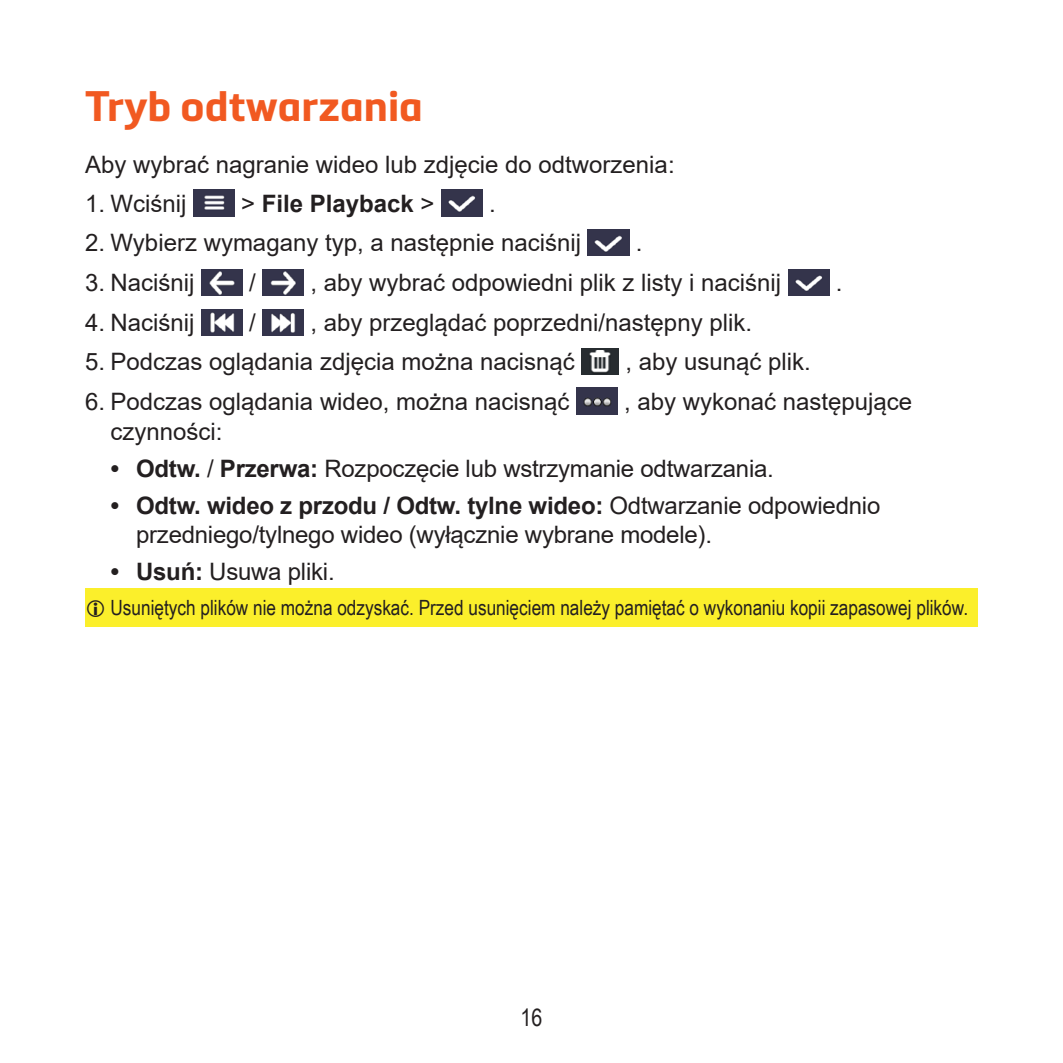
<style>
.page{position:relative;width:1063px;height:1063px;background:#fff}
.page>*{position:absolute;margin:0;border:0;box-sizing:border-box;transform-origin:0 0}
.t1{font:700 42px "Metronic Pro";color:#f15921}
.t2{font:24px/28.8px "Arial";color:#231f20}
.t3{font:700 24px "Arial";color:#231f20}
.t4{font:24px "Arial Narrow";color:#231f20}
.t5{font:21px "Arial Narrow";color:#231f20}
.s1{font-weight:400}
.s2{font-weight:700}
</style>
<div class="page">
<div style="left:85px;top:589px;width:893px;height:38px;background:#fbef2b"></div>
<img style="left:193px;top:190px;width:41px;height:26px">
<img style="left:441px;top:190px;width:42px;height:26px">
<img style="left:588px;top:230px;width:41px;height:26px">
<img style="left:201px;top:269px;width:42px;height:27px">
<img style="left:263px;top:269px;width:41px;height:27px">
<img style="left:788px;top:269px;width:41px;height:27px">
<img style="left:201px;top:309px;width:42px;height:26px">
<img style="left:263px;top:309px;width:41px;height:26px">
<img style="left:582px;top:349px;width:37px;height:25px">
<img style="left:576px;top:388px;width:41px;height:26px">
<h1 class="t1" style="left:85px;top:79px;width:339px">Tryb odtwarzania</h1>
<p class="t2" style="left:85px;top:150px;width:591px">Aby wybrać nagranie wideo lub zdjęcie do odtworzenia:</p>
<p class="t2" style="left:85px;top:189px;width:103px">1. Wciśnij</p>
<p class="t3" style="left:241px;top:186px;width:195px"><span class="s1">&gt;</span> File Playback <span class="s1">&gt;</span></p>
<p class="t2" style="left:489px;top:189px;width:8px">.</p>
<p class="t2" style="left:85px;top:228px;width:498px">2. Wybierz wymagany typ, a następnie naciśnij</p>
<p class="t2" style="left:636px;top:228px;width:8px">.</p>
<p class="t2" style="left:85px;top:268px;width:111px">3. Naciśnij</p>
<p class="t2" style="left:249px;top:268px;width:8px">/</p>
<p class="t2" style="left:310px;top:268px;width:472px">, aby wybrać odpowiedni plik z listy i naciśnij</p>
<p class="t2" style="left:836px;top:268px;width:8px">.</p>
<p class="t2" style="left:85px;top:308px;width:111px">4. Naciśnij</p>
<p class="t2" style="left:249px;top:308px;width:8px">/</p>
<p class="t2" style="left:310px;top:308px;width:443px">, aby przeglądać poprzedni/następny plik.</p>
<p class="t2" style="left:85px;top:347px;width:491px">5. Podczas oglądania zdjęcia można nacisnąć</p>
<p class="t2" style="left:626px;top:347px;width:187px">, aby usunąć plik.</p>
<p class="t2" style="left:85px;top:387px;width:486px">6. Podczas oglądania wideo, można nacisnąć</p>
<p class="t2" style="left:624px;top:387px;width:290px">, aby wykonać następujące</p>
<p class="t2" style="left:111px;top:417px;width:114px">czynności:</p>
<p class="t2" style="left:111px;top:454px;width:665px">● <span class="s2">Odtw.</span> / <span class="s2">Przerwa:</span> Rozpoczęcie lub wstrzymanie odtwarzania.</p>
<p class="t2" style="left:136px;top:491px;width:746px;text-indent:-26px">● <span class="s2">Odtw. wideo z przodu / Odtw. tylne wideo:</span> Odtwarzanie odpowiednio przedniego/tylnego wideo (wyłącznie wybrane modele).</p>
<p class="t2" style="left:111px;top:557px;width:226px">● <span class="s2">Usuń:</span> Usuwa pliki.</p>
<p class="t5" style="left:111px;top:592px;width:859px">Usuniętych plików nie można odzyskać. Przed usunięciem należy pamiętać o wykonaniu kopii zapasowej plików.</p>
<p class="t4" style="left:521px;top:1000px;width:23px">16</p>
</div>
